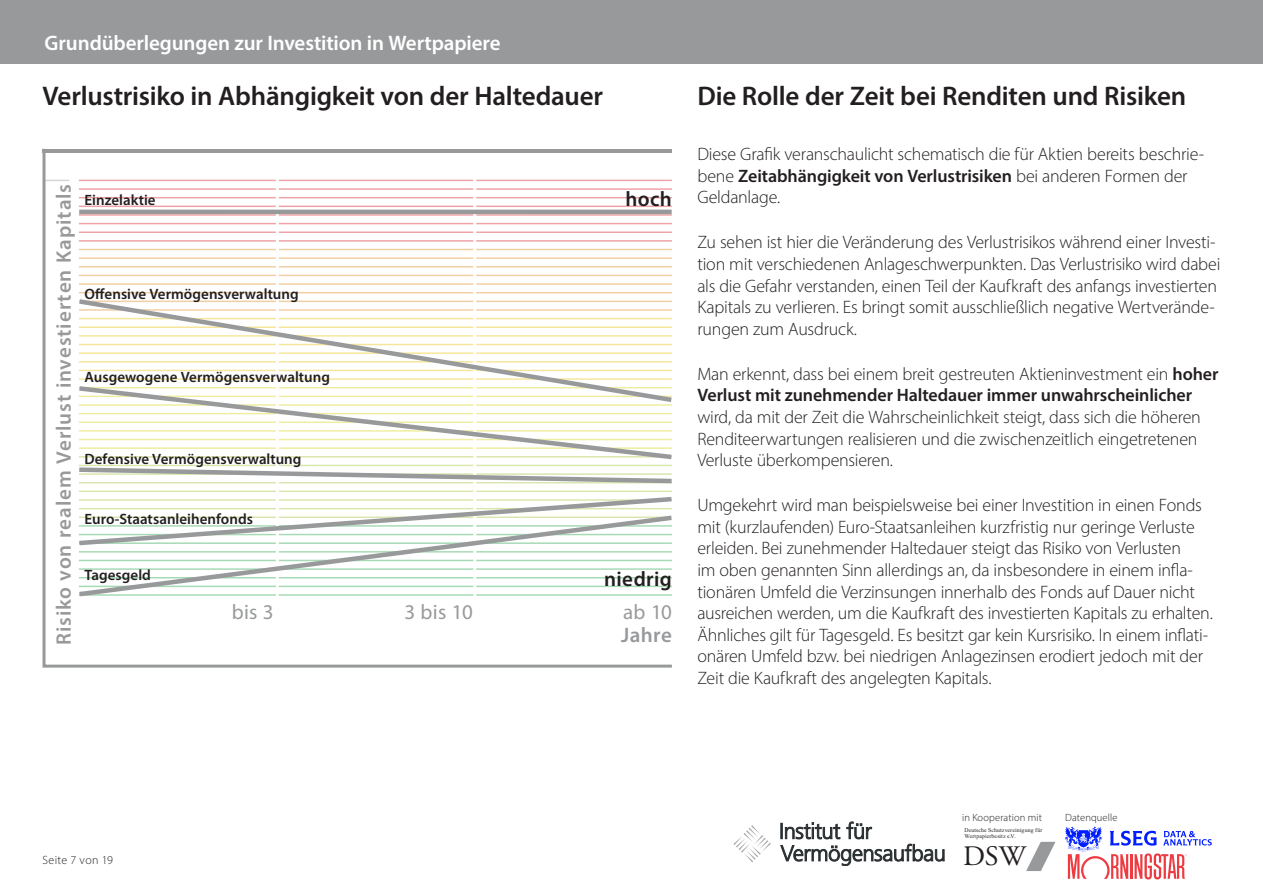
<style>
.page{position:relative;width:1263px;height:893px;background:#fff}
.page>*{position:absolute;margin:0;border:0;box-sizing:border-box;transform-origin:0 0}
.t1{font:28.2px "Adobe Garamond Pro";color:#231f20}
.t2{font:600 27px "Myriad Pro";letter-spacing:-.01em;color:#231f20}
.t3{font:600 21px "Myriad Pro";letter-spacing:.04em;color:#98999b}
.t4{font:600 21px "Myriad Pro";letter-spacing:-.005em;color:#fff}
.t5{font:21px "Myriad Pro";letter-spacing:.01em;color:#98999b}
.t6{font:600 21px "Myriad Pro";letter-spacing:.015em;color:#231f20}
.t7{font:300 18px/21.6px "Myriad Pro";letter-spacing:-.015em;color:#231f20}
.t8{font:600 15px "Myriad Pro";letter-spacing:.005em;color:#231f20}
.t9{font:300 12px "Myriad Pro";letter-spacing:.03em;color:#231f20}
.t10{font:300 10.5px "Myriad Pro";letter-spacing:.01em;color:#231f20}
.t11{font:5.7px/6.1px "Times New Roman";letter-spacing:.02em;color:#231f20}
.s1{font-weight:600}
</style>
<div class="page">
<div style="left:0;top:0;width:1263px;height:64px;background:#98999b"></div>
<svg style="left:42px;top:148px;width:630px;height:520px"></svg>
<hr style="left:43px;top:149px;width:629px;height:4px;background:#98999b">
<hr style="left:79px;top:180px;width:593px;height:1px;background:#d7171f">
<hr style="left:79px;top:188px;width:593px;height:2px;background:#d7171f">
<hr style="left:79px;top:197px;width:593px;height:1px;background:#d7171f">
<hr style="left:79px;top:206px;width:593px;height:1px;background:#d7171f">
<hr style="left:79px;top:214px;width:593px;height:2px;background:#d7171f">
<hr style="left:79px;top:223px;width:593px;height:1px;background:#d7171f">
<hr style="left:79px;top:231px;width:593px;height:2px;background:#d7171f">
<hr style="left:79px;top:240px;width:593px;height:2px;background:#d7171f">
<hr style="left:79px;top:249px;width:593px;height:1px;background:#df8619">
<hr style="left:79px;top:257px;width:593px;height:2px;background:#df8619">
<hr style="left:79px;top:266px;width:593px;height:2px;background:#df8619">
<hr style="left:79px;top:275px;width:593px;height:1px;background:#df8619">
<hr style="left:79px;top:283px;width:593px;height:2px;background:#df8619">
<hr style="left:79px;top:292px;width:593px;height:1px;background:#df8619">
<hr style="left:79px;top:491px;width:593px;height:1px;background:#a1c030">
<svg style="left:43px;top:180px;width:26px;height:1px"></svg>
<hr style="left:276px;top:175px;width:3px;height:426px;background:#fff">
<hr style="left:473px;top:175px;width:3px;height:426px;background:#fff">
<hr style="left:79px;top:210px;width:593px;height:4px;background:#98999b">
<svg style="left:74px;top:296px;width:598px;height:87px"></svg>
<svg style="left:74px;top:383px;width:598px;height:79px"></svg>
<svg style="left:75px;top:465px;width:597px;height:21px"></svg>
<svg style="left:75px;top:494px;width:597px;height:19px"></svg>
<svg style="left:74px;top:513px;width:598px;height:86px"></svg>
<svg style="left:781px;top:822px;width:163px;height:44px"></svg>
<svg style="left:733px;top:825px;width:38px;height:37px"></svg>
<svg style="left:1026px;top:842px;width:29px;height:29px"></svg>
<svg style="left:1065px;top:827px;width:147px;height:52px"></svg>
<p class="t4" style="left:45px;top:29px;width:458px">Grundüberlegungen zur Investition in Wertpapiere</p>
<p class="t2" style="left:43px;top:79px;width:562px">Verlustrisiko in Abhängigkeit von der Haltedauer</p>
<p class="t2" style="left:697px;top:79px;width:490px">Die Rolle der Zeit bei Renditen und Risiken</p>
<p class="t3" style="left:50px;top:645px;width:463px;rotate:-90deg">Risiko von realem Verlust investierten Kapitals</p>
<p class="t8" style="left:84px;top:190px;width:73px">Einzelaktie</p>
<p class="t6" style="left:625px;top:185px;width:48px">hoch</p>
<p class="t8" style="left:84px;top:284px;width:216px">Offensive Vermögensverwaltung</p>
<p class="t8" style="left:84px;top:368px;width:247px">Ausgewogene Vermögensverwaltung</p>
<p class="t8" style="left:84px;top:449px;width:219px">Defensive Vermögensverwaltung</p>
<p class="t8" style="left:84px;top:509px;width:170px">Euro-Staatsanleihenfonds</p>
<p class="t8" style="left:84px;top:565px;width:68px">Tagesgeld</p>
<p class="t6" style="left:604px;top:565px;width:69px">niedrig</p>
<p class="t5" style="left:232px;top:598px;width:44px">bis 3</p>
<p class="t5" style="left:404px;top:598px;width:70px">3 bis 10</p>
<p class="t5" style="left:623px;top:598px;width:50px">ab 10</p>
<p class="t3" style="left:621px;top:621px;width:52px">Jahre</p>
<p class="t7" style="left:697px;top:143px;width:508px">Diese Grafik veranschaulicht schematisch die für Aktien bereits beschrie&shy;bene <span class="s1">Zeitabhängigkeit von Verlustrisiken</span> bei anderen Formen der<br>Geldanlage.</p>
<p class="t7" style="left:697px;top:231px;width:525px">Zu sehen ist hier die Veränderung des Verlustrisikos während einer Investi&shy;tion mit verschiedenen Anlageschwerpunkten. Das Verlustrisiko wird dabei als die Gefahr verstanden, einen Teil der Kaufkraft des anfangs investierten Kapitals zu verlieren. Es bringt somit ausschließlich negative Wertverände&shy;rungen zum Ausdruck.</p>
<p class="t7" style="left:697px;top:363px;width:523px">Man erkennt, dass bei einem breit gestreuten Aktieninvestment ein <span class="s1">hoher Verlust mit zunehmender Haltedauer immer unwahrscheinlicher </span>wird, da mit der Zeit die Wahrscheinlichkeit steigt, dass sich die höheren Renditeerwartungen realisieren und die zwischenzeitlich eingetretenen Verluste überkompensieren.</p>
<p class="t7" style="left:697px;top:494px;width:517px">Umgekehrt wird man beispielsweise bei einer Investition in einen Fonds mit (kurzlaufenden) Euro-Staatsanleihen kurzfristig nur geringe Verluste erleiden. Bei zunehmender Haltedauer steigt das Risiko von Verlusten<br>im oben genannten Sinn allerdings an, da insbesondere in einem infla&shy;tionären Umfeld die Verzinsungen innerhalb des Fonds auf Dauer nicht ausreichen werden, um die Kaufkraft des investierten Kapitals zu erhalten.<br>Ähnliches gilt für Tagesgeld. Es besitzt gar kein Kursrisiko. In einem inflati&shy;onären Umfeld bzw. bei niedrigen Anlagezinsen erodiert jedoch mit der Zeit die Kaufkraft des angelegten Kapitals.</p>
<p class="t9" style="left:43px;top:852px;width:72px">Seite 7 von 19</p>
<p class="t10" style="left:962px;top:811px;width:81px">in Kooperation mit</p>
<p class="t11" style="left:964px;top:827px;width:79px">Deutsche Schutzvereinigung für<br>Wertpapierbesitz e.V.</p>
<h1 class="t1" style="left:963px;top:839px;width:64px">DSW</h1>
<p class="t10" style="left:1065px;top:811px;width:54px">Datenquelle</p>
</div>
